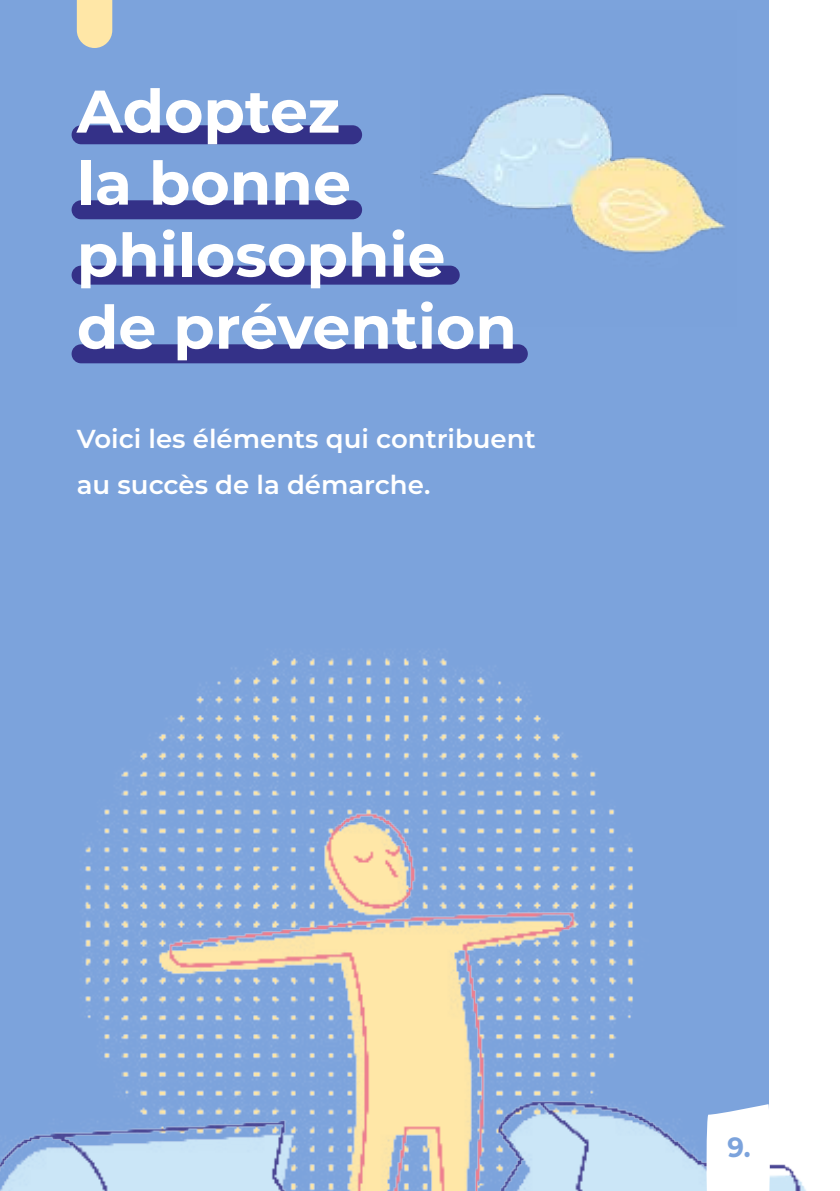
<style>
.page{position:relative;width:840px;height:1191px;background:#fff}
.page>*{position:absolute;margin:0;border:0;box-sizing:border-box;transform-origin:0 0}
.t1{font:700 60px/72px "Montserrat";color:#fff}
.t2{font:700 27.8px "Montserrat";color:#7ca3dc;scale:.93 1}
.t3{font:600 26px/46px "Montserrat";color:#fff}
</style>
<div class="page">
<div style="left:0;top:1px;width:767px;height:1190px;background:#7ca3dc"></div>
<div style="left:72px;top:344px;width:455px;height:19px;background:#343188;border-radius:9px"></div>
<div style="left:72px;top:266px;width:387px;height:19px;background:#343188;border-radius:9px"></div>
<div style="left:72px;top:200px;width:290px;height:19px;background:#343188;border-radius:9px"></div>
<div style="left:72px;top:125px;width:290px;height:19px;background:#343188;border-radius:9px"></div>
<img style="left:420px;top:93px;width:305px;height:192px">
<svg style="left:77px;top:0;width:35px;height:48px"></svg>
<img style="left:0;top:514px;width:806px;height:677px">
<svg style="left:705px;top:1103px;width:65px;height:88px"></svg>
<h1 class="t1" style="left:77px;top:76px;width:441px">Adoptez<br>la bonne philosophie de prévention</h1>
<p class="t3" style="left:77px;top:417px;width:460px">Voici les éléments qui contribuent au succès de la démarche.</p>
<p class="t2" style="left:727px;top:1131px;width:26px">9.</p>
</div>
